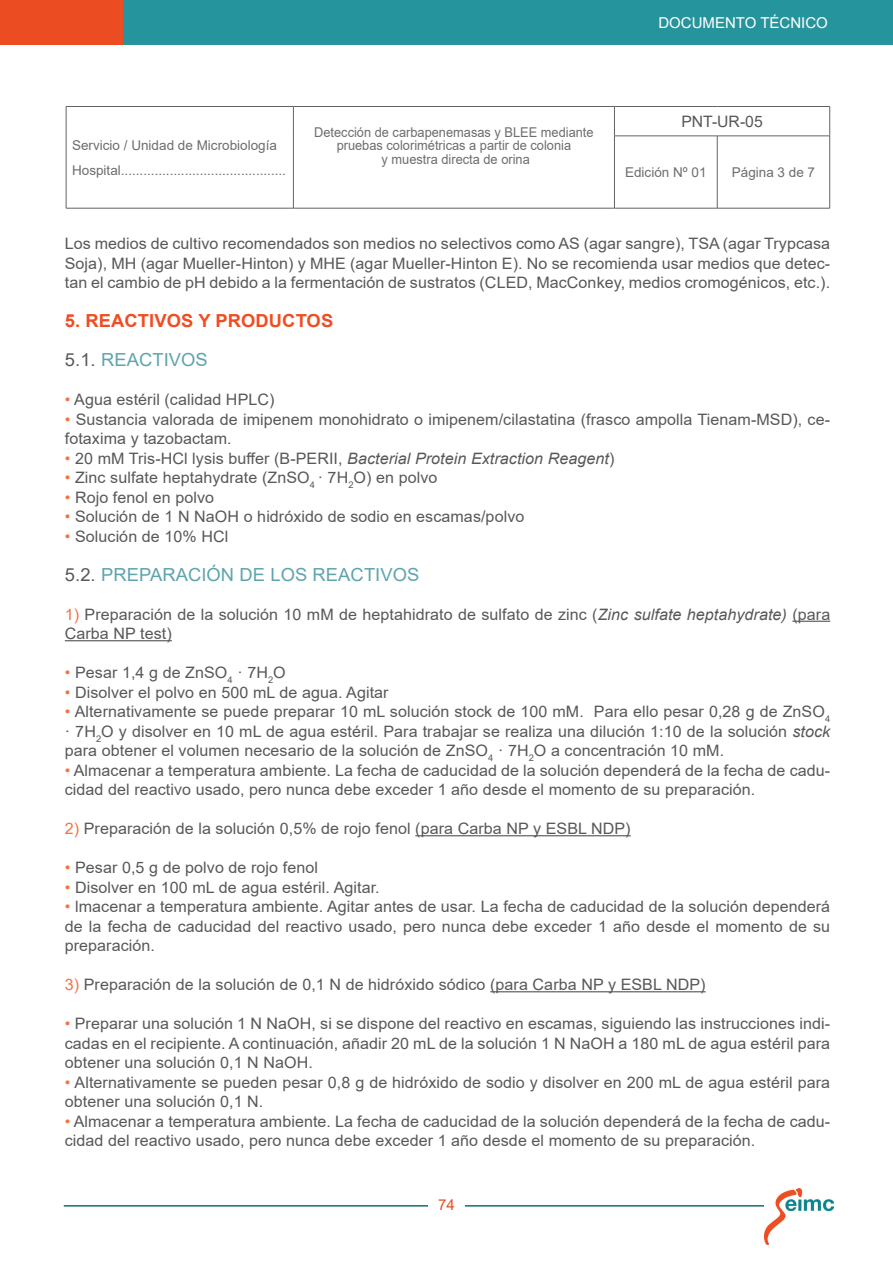
<style>
.page{position:relative;width:893px;height:1263px;background:#fff}
.page>*{position:absolute;margin:0;border:0;box-sizing:border-box;transform-origin:0 0}
.t1{font:700 18px/39px "Arial";letter-spacing:.005em;color:#f04d22}
.t2{font:18px "Arial";letter-spacing:.005em;color:#5ea4ac}
.t3{font:15.75px/19.5px "Arial";letter-spacing:.005em;color:#57585a}
.t4{font:15px "Arial";color:#fff}
.t5{font:15px "Arial";color:#ec4c21}
.t6{font:13.5px/25.5px "Arial";color:#6c6d70}
.t7{font:13.5px/13.5px "Arial";color:#6c6d70;text-align:center;scale:.95 1}
.s1{font-weight:400;color:#57585a}
.s2{font-weight:400;color:#5ea4ac}
.s3{color:#f37342}
.s4{font-style:italic}
.s5{color:#57585a}
</style>
<div class="page">
<hr style="left:64px;top:1205px;width:769px;height:1px;background:#106e76">
<div style="left:428px;top:1192px;width:37px;height:26px;background:#fff"></div>
<div style="left:0;top:0;width:123px;height:45px;background:#ec4c21"></div>
<div style="left:123px;top:0;width:770px;height:45px;background:#26949c"></div>
<img style="left:764px;top:1188px;width:69px;height:56px">
<hr style="left:792px;top:621px;width:38px;height:1px;background:#57585a">
<hr style="left:65px;top:640px;width:107px;height:1px;background:#57585a">
<hr style="left:415px;top:835px;width:216px;height:1px;background:#57585a">
<hr style="left:490px;top:991px;width:216px;height:1px;background:#57585a">
<hr style="left:66px;top:208px;width:227px;height:1px;background:#636366">
<hr style="left:66px;top:106px;width:227px;height:1px;background:#636366">
<svg style="left:66px;top:107px;width:1px;height:29px"></svg>
<hr style="left:293px;top:106px;width:321px;height:1px;background:#636366">
<svg style="left:293px;top:107px;width:1px;height:29px"></svg>
<hr style="left:66px;top:136px;width:1px;height:72px;background:#636366">
<hr style="left:293px;top:136px;width:1px;height:72px;background:#636366">
<hr style="left:614px;top:106px;width:103px;height:1px;background:#636366">
<svg style="left:614px;top:107px;width:1px;height:29px"></svg>
<hr style="left:717px;top:106px;width:113px;height:1px;background:#636366">
<svg style="left:829px;top:107px;width:1px;height:29px"></svg>
<hr style="left:614px;top:136px;width:103px;height:1px;background:#636366">
<hr style="left:614px;top:136px;width:1px;height:72px;background:#636366">
<hr style="left:717px;top:136px;width:113px;height:1px;background:#636366">
<hr style="left:717px;top:136px;width:1px;height:72px;background:#636366">
<hr style="left:829px;top:136px;width:1px;height:72px;background:#636366">
<hr style="left:293px;top:208px;width:321px;height:1px;background:#636366">
<hr style="left:614px;top:208px;width:103px;height:1px;background:#636366">
<hr style="left:717px;top:208px;width:113px;height:1px;background:#636366">
<p class="t4" style="left:658px;top:12px;width:171px">DOCUMENTO TÉCNICO</p>
<p class="t6" style="left:72px;top:132px;width:215px">Servicio / Unidad de Microbiología<br>Hospital............................................</p>
<p class="t7" style="left:314px;top:125px;width:296px">Detección de carbapenemasas y BLEE mediante pruebas colorimétricas a partir de colonia<br>y muestra directa de orina</p>
<p class="t3" style="left:681px;top:112px;width:83px">PNT-UR-05</p>
<p class="t6" style="left:625px;top:159px;width:83px">Edición Nº 01</p>
<p class="t6" style="left:732px;top:159px;width:85px">Página 3 de 7</p>
<p class="t3" style="left:65px;top:234px;width:767px;text-align:justify">Los medios de cultivo recomendados son medios no selectivos como AS (agar sangre), TSA (agar Trypcasa Soja), MH (agar Mueller-Hinton) y MHE (agar Mueller-Hinton E). No se recomienda usar medios que detec&shy;tan el cambio de pH debido a la fermentación de sustratos (CLED, MacConkey, medios cromogénicos, etc.).</p>
<p class="t1" style="left:65px;top:301px;width:270px">5. REACTIVOS Y PRODUCTOS<br><span class="s1">5.1.</span> <span class="s2">REACTIVOS</span></p>
<p class="t3" style="left:65px;top:390px;width:211px"><span class="s3">•</span> Agua estéril (calidad HPLC)</p>
<p class="t3" style="left:65px;top:409px;width:767px"><span class="s3">•</span> Sustancia valorada de imipenem monohidrato o imipenem/cilastatina (frasco ampolla Tienam-MSD), ce&shy;fotaxima y tazobactam.</p>
<p class="t3" style="left:65px;top:448px;width:551px"><span class="s3">•</span> 20 mM Tris-HCl lysis buffer (B-PERII, <span class="s4">Bacterial Protein Extraction Reagent</span>)</p>
<p class="t3" style="left:65px;top:468px;width:374px"><span class="s3">•</span> Zinc sulfate heptahydrate (ZnSO<sub>4</sub> · 7H<sub>2</sub>O) en polvo</p>
<p class="t3" style="left:65px;top:487px;width:151px"><span class="s3">•</span> Rojo fenol en polvo</p>
<p class="t3" style="left:65px;top:507px;width:461px"><span class="s3">•</span> Solución de 1 N NaOH o hidróxido de sodio en escamas/polvo</p>
<p class="t3" style="left:65px;top:526px;width:165px"><span class="s3">•</span> Solución de 10% HCl</p>
<p class="t2" style="left:65px;top:562px;width:356px"><span class="s5">5.2.</span> PREPARACIÓN DE LOS REACTIVOS</p>
<p class="t3" style="left:65px;top:604px;width:767px"><span class="s3">1)</span> Preparación de la solución 10 mM de heptahidrato de sulfato de zinc (<span class="s4">Zinc sulfate heptahydrate)</span> (para<br>Carba NP test)</p>
<p class="t3" style="left:65px;top:663px;width:222px"><span class="s3">•</span> Pesar 1,4 g de ZnSO<sub>4</sub> · 7H<sub>2</sub>O</p>
<p class="t3" style="left:65px;top:682px;width:325px"><span class="s3">•</span> Disolver el polvo en 500 mL de agua. Agitar</p>
<p class="t3" style="left:65px;top:702px;width:767px;text-align:justify"><span class="s3">•</span> Alternativamente se puede preparar 10 mL solución stock de 100 mM. Para ello pesar 0,28 g de ZnSO<sub>4 </sub>· 7H<sub>2</sub>O y disolver en 10 mL de agua estéril. Para trabajar se realiza una dilución 1:10 de la solución <span class="s4">stock </span>para obtener el volumen necesario de la solución de ZnSO<sub>4</sub> · 7H<sub>2</sub>O a concentración 10 mM.</p>
<p class="t3" style="left:65px;top:760px;width:767px"><span class="s3">•</span> Almacenar a temperatura ambiente. La fecha de caducidad de la solución dependerá de la fecha de cadu&shy;cidad del reactivo usado, pero nunca debe exceder 1 año desde el momento de su preparación.</p>
<p class="t3" style="left:65px;top:819px;width:567px"><span class="s3">2)</span> Preparación de la solución 0,5% de rojo fenol (para Carba NP y ESBL NDP)</p>
<p class="t3" style="left:65px;top:858px;width:255px"><span class="s3">•</span> Pesar 0,5 g de polvo de rojo fenol</p>
<p class="t3" style="left:65px;top:877px;width:316px"><span class="s3">•</span> Disolver en 100 mL de agua estéril. Agitar.</p>
<p class="t3" style="left:65px;top:897px;width:767px;text-align:justify"><span class="s3">•</span> lmacenar a temperatura ambiente. Agitar antes de usar. La fecha de caducidad de la solución dependerá de la fecha de caducidad del reactivo usado, pero nunca debe exceder 1 año desde el momento de su preparación.</p>
<p class="t3" style="left:65px;top:975px;width:642px"><span class="s3">3)</span> Preparación de la solución de 0,1 N de hidróxido sódico (para Carba NP y ESBL NDP)</p>
<p class="t3" style="left:65px;top:1014px;width:767px;text-align:justify"><span class="s3">•</span> Preparar una solución 1 N NaOH, si se dispone del reactivo en escamas, siguiendo las instrucciones indi&shy;cadas en el recipiente. A continuación, añadir 20 mL de la solución 1 N NaOH a 180 mL de agua estéril para obtener una solución 0,1 N NaOH.</p>
<p class="t3" style="left:65px;top:1072px;width:767px"><span class="s3">•</span> Alternativamente se pueden pesar 0,8 g de hidróxido de sodio y disolver en 200 mL de agua estéril para obtener una solución 0,1 N.</p>
<p class="t3" style="left:65px;top:1111px;width:767px"><span class="s3">•</span> Almacenar a temperatura ambiente. La fecha de caducidad de la solución dependerá de la fecha de cadu&shy;cidad del reactivo usado, pero nunca debe exceder 1 año desde el momento de su preparación.</p>
<p class="t5" style="left:438px;top:1194px;width:18px">74</p>
</div>
